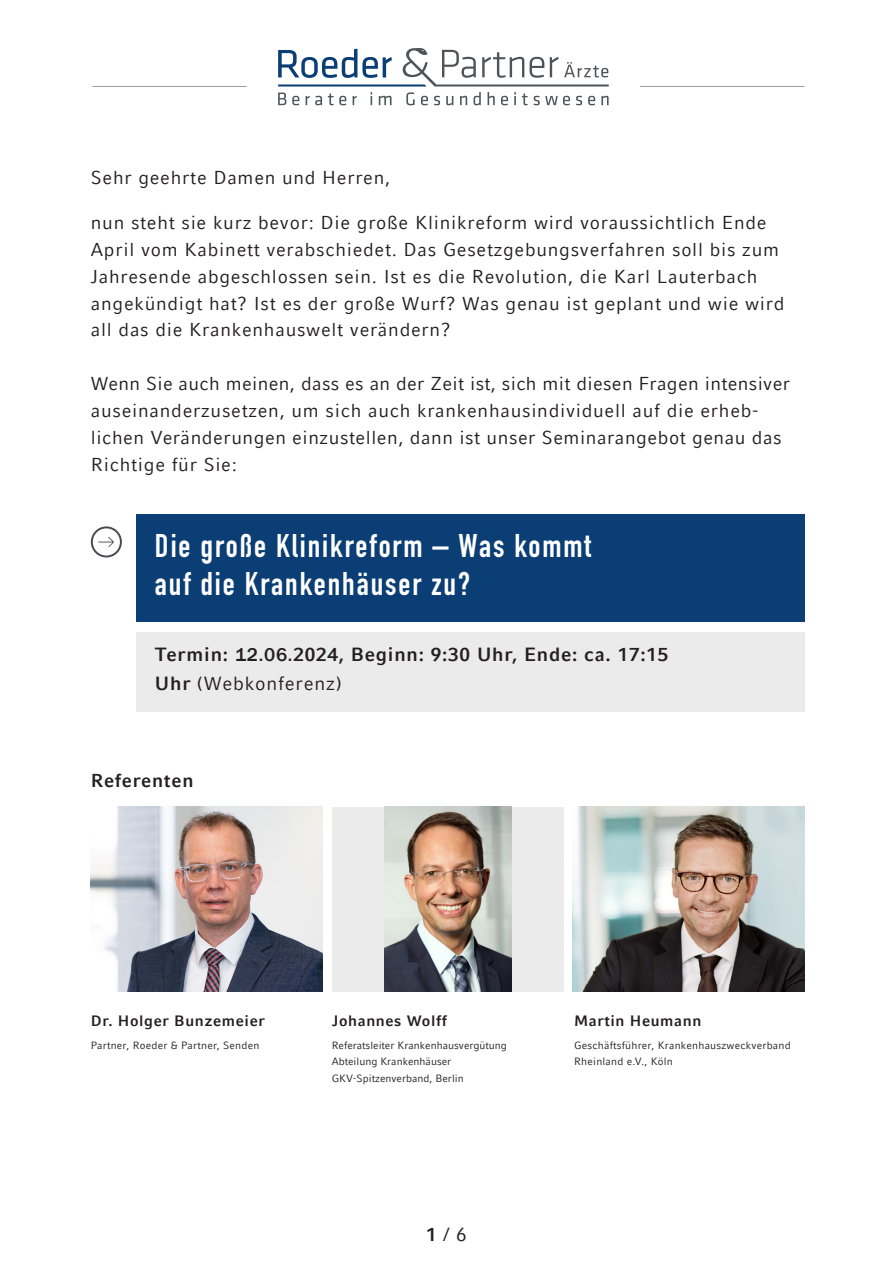
<style>
.page{position:relative;width:893px;height:1263px;background:#fff}
.page>*{position:absolute;margin:0;border:0;box-sizing:border-box;transform-origin:0 0}
.Headline-Fließtext{font:700 32.4px "DIN Condensed";letter-spacing:.06em;color:#fff}
.t1{font:700 19.05px/28.5px "Compatil Fact LT Com";letter-spacing:.04em;color:#231f20}
.t2{font:19.05px "Compatil Fact LT Com";color:#231f20}
.t3{font:18.6px/26.8px "Compatil Fact LT Com";letter-spacing:.04em;color:#231f20}
.t4{font:700 18.6px "Compatil Fact LT Com";letter-spacing:.04em;color:#231f20}
.t5{font:700 15px "Compatil Fact LT Com";letter-spacing:.04em;color:#231f20}
.t6{font:10.5px "Compatil Fact LT Com";letter-spacing:.02em;color:#231f20}
.t7{font:10.5px "Compatil Fact LT Com";color:#231f20}
.s1{font-family:"Franklin Gothic";font-weight:500}
.s2{font-weight:400}
.s3{font-weight:700}
</style>
<div class="page">
<div style="left:136px;top:632px;width:668px;height:80px;background:#ebebeb"></div>
<div style="left:136px;top:514px;width:668px;height:107px;background:#0b3e75"></div>
<svg style="left:278px;top:48px;width:331px;height:57px"></svg>
<img style="left:573px;top:807px;width:231px;height:184px">
<div style="left:332px;top:807px;width:232px;height:184px;background:#ebebeb"></div>
<div style="left:91px;top:526px;width:31px;height:31px;border:2px solid #494953;border-radius:50%"></div>
<svg style="left:98px;top:537px;width:16px;height:10px"></svg>
<hr style="left:92px;top:86px;width:155px;height:1px;background:#9a9a9a">
<hr style="left:640px;top:86px;width:164px;height:1px;background:#9a9a9a">
<img style="left:91px;top:807px;width:232px;height:184px">
<img style="left:385px;top:807px;width:127px;height:184px">
<p class="t3" style="left:91px;top:164px;width:301px">Sehr geehrte Damen und Herren,</p>
<p class="t3" style="left:91px;top:209px;width:690px">nun steht sie kurz bevor: Die große Klinikreform wird voraussichtlich Ende<br>April vom Kabinett verabschiedet. Das Gesetzgebungsverfahren soll bis zum<br>Jahresende abgeschlossen sein. Ist es die Revolution, die Karl Lauterbach</p>
<p class="t3" style="left:91px;top:290px;width:695px">angekündigt hat? Ist es der große Wurf? Was genau ist geplant und wie wird all das die Krankenhauswelt verändern?</p>
<p class="t3" style="left:91px;top:370px;width:701px">Wenn Sie auch meinen, dass es an der Zeit ist, sich mit diesen Fragen intensiver auseinanderzusetzen, um sich auch krankenhausindividuell auf die erheb-</p>
<p class="t3" style="left:91px;top:424px;width:692px">lichen Veränderungen einzustellen, dann ist unser Seminarangebot genau das<br>Richtige für Sie:</p>
<p class="Headline-Fließtext" style="left:155px;top:523px;width:438px">Die große Klinikreform – Was kommt</p>
<p class="Headline-Fließtext" style="left:155px;top:561px;width:317px">auf die Krankenhäuser zu?</p>
<p class="t1" style="left:155px;top:640px;width:515px">Termin: <span class="s1">12.06.</span>2024, Beginn: 9:30 Uhr, Ende: ca. 17:15<br>Uhr <span class="s2">(Webkonferenz)</span></p>
<p class="t4" style="left:91px;top:769px;width:104px">Referenten</p>
<p class="t5" style="left:91px;top:1012px;width:176px">Dr. Holger Bunzemeier</p>
<p class="t6" style="left:91px;top:1039px;width:170px">Partner, Roeder &amp; Partner, Senden</p>
<p class="t5" style="left:332px;top:1012px;width:116px">Johannes Wolff</p>
<p class="t7" style="left:332px;top:1039px;width:177px">Referatsleiter Krankenhausvergütung</p>
<p class="t7" style="left:332px;top:1055px;width:121px">Abteilung Krankenhäuser</p>
<p class="t7" style="left:332px;top:1072px;width:134px">GKV-Spitzenverband, Berlin</p>
<p class="t2" style="left:426px;top:1223px;width:42px"><span class="s3">1</span> / 6</p>
<p class="t5" style="left:574px;top:1012px;width:129px">Martin Heumann</p>
<p class="t6" style="left:574px;top:1039px;width:218px">Geschäftsführer, Krankenhauszweckverband</p>
<p class="t6" style="left:574px;top:1055px;width:100px">Rheinland e.V., Köln</p>
</div>
